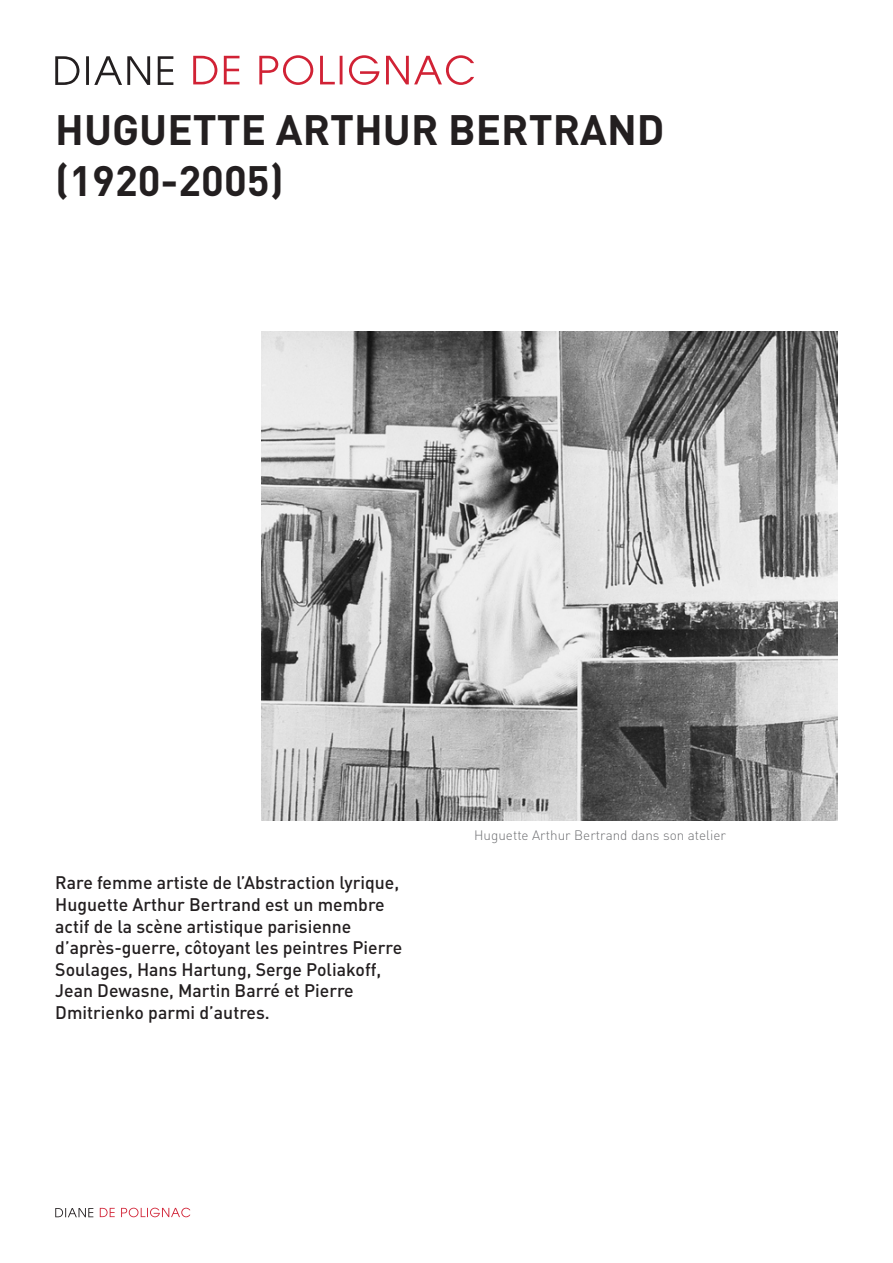
<style>
.page{position:relative;width:893px;height:1263px;background:#fff}
.page>*{position:absolute;margin:0;border:0;box-sizing:border-box;transform-origin:0 0}
.t1{font:700 42px "DIN";color:#231f20}
.Style_de_paragraphe{font:500 18px/21.6px "DIN";color:#231f20}
.t2{font:300 13.5px "DIN";color:#6f7073}
</style>
<div class="page">
<svg style="left:100px;top:1208px;width:90px;height:9px"></svg>
<svg style="left:55px;top:1208px;width:38px;height:9px"></svg>
<svg style="left:193px;top:55px;width:281px;height:30px"></svg>
<svg style="left:55px;top:56px;width:118px;height:29px"></svg>
<img style="left:261px;top:332px;width:577px;height:489px">
<p class="t1" style="left:55px;top:103px;width:611px">HUGUETTE ARTHUR BERTRAND</p>
<p class="t1" style="left:55px;top:153px;width:230px">(1920-2005)</p>
<p class="Style_de_paragraphe" style="left:55px;top:871px;width:348px">Rare femme artiste de l’Abstraction lyrique, Huguette Arthur Bertrand est un membre actif de la scène artistique parisienne d’après-guerre, côtoyant les peintres Pierre Soulages, Hans Hartung, Serge Poliakoff, Jean Dewasne, Martin Barré et Pierre Dmitrienko parmi d’autres.</p>
<p class="t2" style="left:474px;top:827px;width:253px">Huguette Arthur Bertrand dans son atelier</p>
</div>
